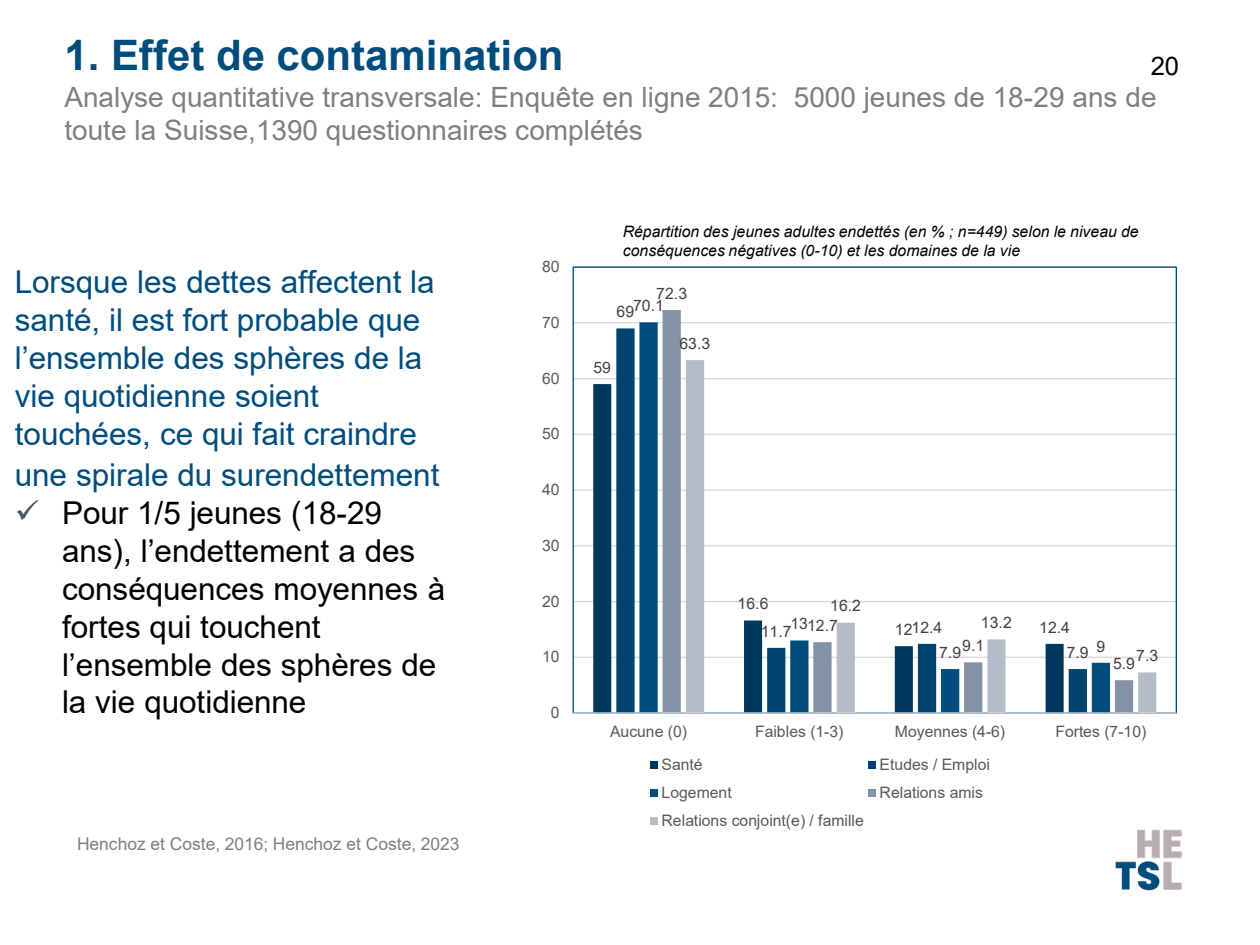
<style>
.page{position:relative;width:1260px;height:945px;background:#fff}
.page>*{position:absolute;margin:0;border:0;box-sizing:border-box;transform-origin:0 0}
.t1{font:700 42px "Arial";color:#004d7d}
.t2{font:31.5px/37.8px "Arial";letter-spacing:-.005em;color:#004d7d}
.t3{font:31.5px/37.8px "Arial";letter-spacing:-.005em;color:#000}
.t4{font:28px/33.6px "Arial";color:#7f7f7f}
.t5{font:25.55px "Arial";color:#000}
.t6{font:17.5px "Arial";color:#7f7f7f}
.t7{font:15.75px "Arial";letter-spacing:.005em;color:#595959}
.t8{font:italic 15.75px/18.9px "Arial";letter-spacing:.005em;color:#000}
.t9{font:15.75px "Arial";letter-spacing:.005em;color:#404040}
.s1{color:#44546a}
</style>
<div class="page">
<img style="left:1115px;top:829px;width:67px;height:62px">
<hr style="left:573px;top:657px;width:603px;height:1px;background:#d9d9d9">
<hr style="left:573px;top:601px;width:603px;height:1px;background:#d9d9d9">
<hr style="left:573px;top:545px;width:603px;height:1px;background:#d9d9d9">
<hr style="left:573px;top:489px;width:603px;height:2px;background:#d9d9d9">
<hr style="left:573px;top:434px;width:603px;height:1px;background:#d9d9d9">
<hr style="left:573px;top:378px;width:603px;height:1px;background:#d9d9d9">
<hr style="left:573px;top:322px;width:603px;height:1px;background:#d9d9d9">
<svg style="left:593px;top:384px;width:23px;height:328px;fill:#00385d"></svg>
<svg style="left:616px;top:328px;width:23px;height:384px;fill:#00436e"></svg>
<svg style="left:639px;top:322px;width:24px;height:390px;fill:#004d7d"></svg>
<svg style="left:663px;top:310px;width:470px;height:402px"></svg>
<svg style="left:686px;top:360px;width:470px;height:352px"></svg>
<hr style="left:573px;top:712px;width:603px;height:2px;background:#d9d9d9">
<div style="left:650px;top:761px;width:8px;height:8px;background:#00385d"></div>
<div style="left:868px;top:761px;width:8px;height:8px;background:#00436e"></div>
<div style="left:650px;top:789px;width:8px;height:8px;background:#004d7d"></div>
<div style="left:868px;top:789px;width:8px;height:8px;background:#8492a7"></div>
<div style="left:650px;top:817px;width:8px;height:8px;background:#b5bcc7"></div>
<h2 class="t1" style="left:64px;top:26px;width:501px">1. Effet de contamination</h2>
<h2 class="t4" style="left:64px;top:80px;width:1094px">Analyse quantitative transversale: Enquête en ligne 2015: 5000 jeunes de 18-29 ans de toute la Suisse,1390 questionnaires complétés</h2>
<p class="t5" style="left:1151px;top:49px;width:30px">20</p>
<p class="t2" style="left:15px;top:263px;width:421px">Lorsque les dettes affectent la santé, il est fort probable que l’ensemble des sphères de la vie quotidienne soient touchées, ce qui fait craindre</p>
<p class="t2" style="left:15px;top:456px;width:426px">une spirale du surendettement</p>
<p class="t3" style="left:62px;top:494px;width:385px;text-indent:-47px"><span class="s1">✓</span> Pour 1/5 jeunes (18-29 ans), l’endettement a des conséquences moyennes à fortes qui touchent l’ensemble des sphères de la vie quotidienne</p>
<p class="t6" style="left:77px;top:832px;width:384px">Henchoz et Coste, 2016; Henchoz et Coste, 2023</p>
<p class="t7" style="left:542px;top:256px;width:19px">80</p>
<p class="t7" style="left:542px;top:311px;width:19px">70</p>
<p class="t7" style="left:542px;top:367px;width:19px">60</p>
<p class="t7" style="left:542px;top:423px;width:19px">50</p>
<p class="t7" style="left:542px;top:479px;width:19px">40</p>
<p class="t7" style="left:542px;top:534px;width:19px">30</p>
<p class="t7" style="left:542px;top:590px;width:19px">20</p>
<p class="t7" style="left:542px;top:646px;width:19px">10</p>
<p class="t7" style="left:551px;top:702px;width:10px">0</p>
<p class="t8" style="left:623px;top:223px;width:517px">Répartition des jeunes adultes endettés (en % ; n=449) selon le niveau de conséquences négatives (0-10) et les domaines de la vie</p>
<p class="t9" style="left:656px;top:282px;width:32px">72.3</p>
<p class="t9" style="left:633px;top:295px;width:32px">70.1</p>
<p class="t9" style="left:617px;top:301px;width:19px">69</p>
<p class="t9" style="left:593px;top:357px;width:19px">59</p>
<p class="t9" style="left:679px;top:333px;width:32px">63.3</p>
<p class="t9" style="left:738px;top:593px;width:32px">16.6</p>
<p class="t9" style="left:830px;top:595px;width:32px">16.2</p>
<p class="t9" style="left:981px;top:612px;width:32px">13.2</p>
<p class="t9" style="left:790px;top:613px;width:19px">13</p>
<p class="t9" style="left:807px;top:615px;width:32px">12.7</p>
<p class="t9" style="left:761px;top:620px;width:32px">11.7</p>
<p class="t9" style="left:912px;top:616px;width:32px">12.4</p>
<p class="t9" style="left:895px;top:618px;width:19px">12</p>
<p class="t9" style="left:1039px;top:616px;width:32px">12.4</p>
<p class="t9" style="left:962px;top:635px;width:23px">9.1</p>
<p class="t9" style="left:939px;top:641px;width:23px">7.9</p>
<p class="t9" style="left:1067px;top:641px;width:23px">7.9</p>
<p class="t9" style="left:1096px;top:635px;width:10px">9</p>
<p class="t9" style="left:1136px;top:645px;width:23px">7.3</p>
<p class="t9" style="left:1113px;top:652px;width:23px">5.9</p>
<p class="t7" style="left:610px;top:720px;width:79px">Aucune (0)</p>
<p class="t7" style="left:755px;top:720px;width:90px">Faibles (1-3)</p>
<p class="t7" style="left:895px;top:720px;width:112px">Moyennes (4-6)</p>
<p class="t7" style="left:1055px;top:720px;width:92px">Fortes (7-10)</p>
<p class="t7" style="left:662px;top:754px;width:43px">Santé</p>
<p class="t7" style="left:880px;top:754px;width:112px">Etudes / Emploi</p>
<p class="t7" style="left:662px;top:782px;width:72px">Logement</p>
<p class="t7" style="left:880px;top:782px;width:105px">Relations amis</p>
<p class="t7" style="left:662px;top:810px;width:204px">Relations conjoint(e) / famille</p>
</div>
